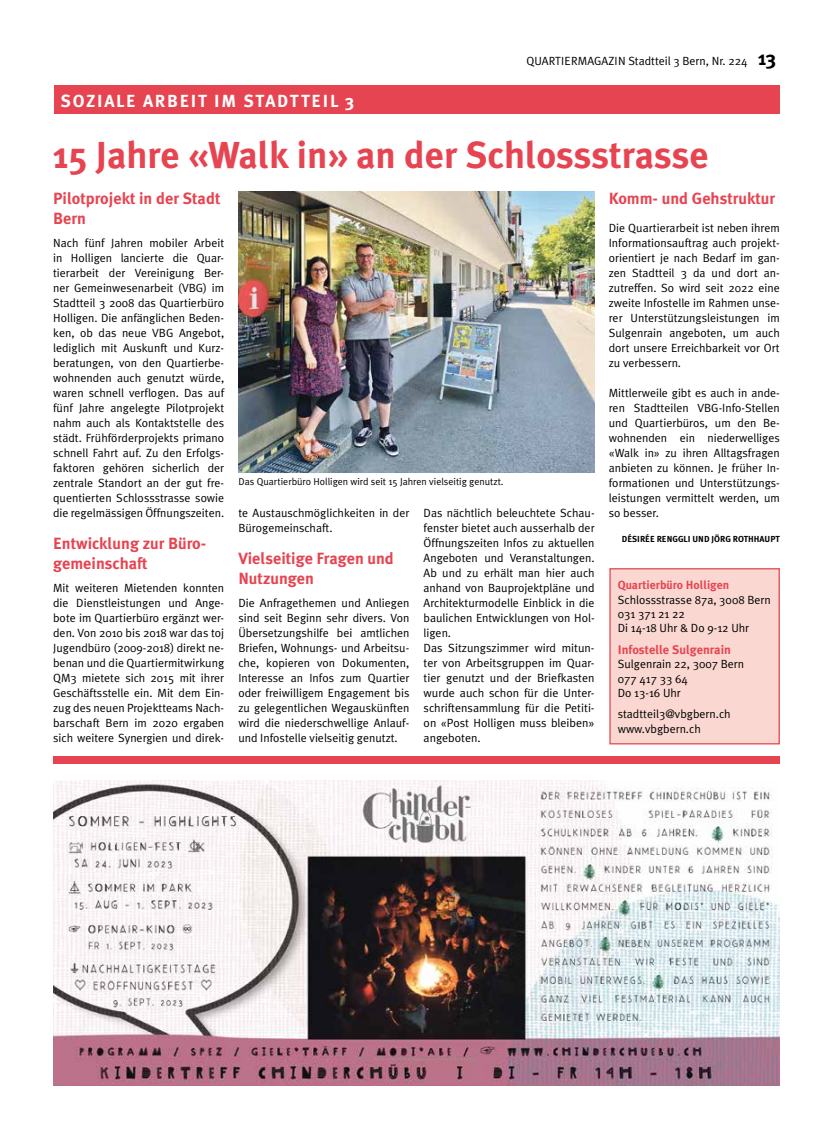
<style>
.page{position:relative;width:833px;height:1134px;background:#fff}
.page>*{position:absolute;margin:0;border:0;box-sizing:border-box;transform-origin:0 0}
.t1{font:700 37.5px "Meta Plus";color:#e74451}
.t2{font:700 17.5px "Meta Plus";letter-spacing:.17em;color:#fff}
.t3{font:700 16.25px/19.5px "Meta Plus";color:#e74451}
.t4{font:700 12.5px "Meta Plus";color:#e74451}
.t5{font:11.88px/15px "Meta Plus Normal";color:#000;text-align:justify}
.t6{font:700 11.88px "Meta Plus";color:#e74451}
.t7{font:10px "Meta Plus Normal";color:#000}
.t8{font:700 8.75px "Meta Plus";letter-spacing:.14em;color:#000}
.s1{font-family:"Meta Plus";font-weight:700;font-size:20px}
</style>
<div class="page">
<img style="left:53px;top:781px;width:727px;height:304px">
<div style="left:54px;top:86px;width:725px;height:28px;background:#e74451"></div>
<div style="left:53px;top:757px;width:727px;height:7px;background:#e74451"></div>
<div style="left:610px;top:569px;width:169px;height:175px;background:#fad8d1"></div>
<div style="left:609px;top:568px;width:171px;height:176px;border:1px solid #e74451"></div>
<img style="left:238px;top:191px;width:356px;height:281px">
<p class="t5" style="left:526px;top:53px;width:16px">Quartiermagazin</p>
<p class="t5" style="left:628px;top:53px;width:150px">Stadtteil 3 Bern, Nr. 224 <span class="s1">13</span></p>
<h2 class="t2" style="left:61px;top:90px;width:295px">Soziale Arbeit im Stadtteil 3</h2>
<h1 class="t1" style="left:53px;top:134px;width:657px">15 Jahre «Walk in» an der Schlossstrasse</h1>
<h3 class="t3" style="left:53px;top:189px;width:169px">Pilotprojekt in der Stadt<br>Bern</h3>
<p class="t5" style="left:53px;top:235px;width:172px">Nach fünf Jahren mobiler Arbeit in Holligen lancierte die Quar&shy;tierarbeit der Vereinigung Ber&shy;ner Gemeinwesenarbeit (VBG) im Stadtteil 3 2008 das Quartierbüro Holligen. Die anfänglichen Beden&shy;ken, ob das neue VBG Angebot, lediglich mit Auskunft und Kurz&shy;beratungen, von den Quartierbe&shy;wohnenden auch genutzt würde, waren schnell verflogen. Das auf fünf Jahre angelegte Pilotprojekt nahm auch als Kontaktstelle des städt. Frühförderprojekts primano schnell Fahrt auf. Zu den Erfolgs&shy;faktoren gehören sicherlich der zentrale Standort an der gut fre&shy;quentierten Schlossstrasse sowie die regelmässigen Öffnungszeiten.</p>
<h3 class="t3" style="left:53px;top:534px;width:155px">Entwicklung zur Büro&shy;gemeinschaft</h3>
<p class="t5" style="left:53px;top:580px;width:172px">Mit weiteren Mietenden konnten die Dienstleistungen und Ange&shy;bote im Quartierbüro ergänzt wer&shy;den. Von 2010 bis 2018 war das toj Jugendbüro (2009-2018) direkt ne&shy;benan und die Quartiermitwirkung QM3 mietete sich 2015 mit ihrer Geschäftsstelle ein. Mit dem Ein&shy;zug des neuen Projektteams Nach&shy;barschaft Bern im 2020 ergaben sich weitere Synergien und direk-</p>
<h3 class="t3" style="left:609px;top:189px;width:168px">Komm- und Gehstruktur</h3>
<p class="t5" style="left:609px;top:220px;width:172px">Die Quartierarbeit ist neben ihrem Informationsauftrag auch projekt&shy;orientiert je nach Bedarf im gan&shy;zen Stadtteil 3 da und dort an&shy;zutreffen. So wird seit 2022 eine zweite Infostelle im Rahmen unse&shy;rer Unterstützungsleistungen im Sulgenrain angeboten, um auch dort unsere Erreichbarkeit vor Ort zu verbessern.</p>
<p class="t5" style="left:609px;top:385px;width:172px">Mittlerweile gibt es auch in ande&shy;ren Stadtteilen VBG-Info-Stellen und Quartierbüros, um den Be&shy;wohnenden ein niederwelliges «Walk in» zu ihren Alltagsfragen anbieten zu können. Je früher In&shy;formationen und Unterstützungs&shy;leistungen vermittelt werden, um so besser.</p>
<p class="t8" style="left:622px;top:534px;width:133px">Désirée Renggli und Jörg Rothha</p>
<p class="t8" style="left:764px;top:534px;width:15px">upt</p>
<p class="t6" style="left:618px;top:578px;width:113px">Quartierbüro Holligen</p>
<p class="t5" style="left:618px;top:592px;width:154px;line-height:14.2px;text-align:left">Schlossstrasse 87a, 3008 Bern<br>031 371 21 22<br>Di 14-18 Uhr &amp; Do 9-12 Uhr</p>
<p class="t4" style="left:618px;top:643px;width:115px">I nfostelle Sulgenrain</p>
<p class="t5" style="left:618px;top:657px;width:128px;line-height:14.2px;text-align:left">Sulgenrain 22, 3007 Bern<br>077 417 33 64<br>Do 13-16 Uhr</p>
<p class="t5" style="left:618px;top:707px;width:114px;line-height:14.2px">stadtteil3@vbgbern.ch www.vbgbern.ch</p>
<p class="t7" style="left:238px;top:476px;width:266px">Das Quartierbüro Holligen wird seit 15 Jahren vielseitig genutzt.</p>
<p class="t5" style="left:238px;top:505px;width:172px">te Austauschmöglichkeiten in der<br>Bürogemeinschaft.</p>
<h3 class="t3" style="left:238px;top:549px;width:157px">Vielseitige Fragen und<br>Nutzungen</h3>
<p class="t5" style="left:238px;top:595px;width:172px">Die Anfragethemen und Anliegen sind seit Beginn sehr divers. Von Übersetzungshilfe bei amtlichen Briefen, Wohnungs- und Arbeitsu&shy;che, kopieren von Dokumenten, Interesse an Infos zum Quartier oder freiwilligem Engagement bis zu gelegentlichen Wegauskünften wird die niederschwellige Anlauf&shy;und Infostelle vielseitig genutzt.</p>
<p class="t5" style="left:423px;top:505px;width:172px;text-align:left">Das nächtlich beleuchtete Schau&shy;fenster bietet auch ausserhalb der<br>Öffnungszeiten Infos zu aktuellen<br>Angeboten und Veranstaltungen.<br>Ab und zu erhält man hier auch anhand von Bauprojektpläne und<br>Architekturmodelle Einblick in die baulichen Entwicklungen von Hol&shy;ligen.<br>Das Sitzungszimmer wird mitun&shy;ter von Arbeitsgruppen im Quar&shy;tier genutzt und der Briefkasten wurde auch schon für die Unter&shy;schriftensammlung für die Petiti&shy;on «Post Holligen muss bleiben» angeboten.</p>
</div>
